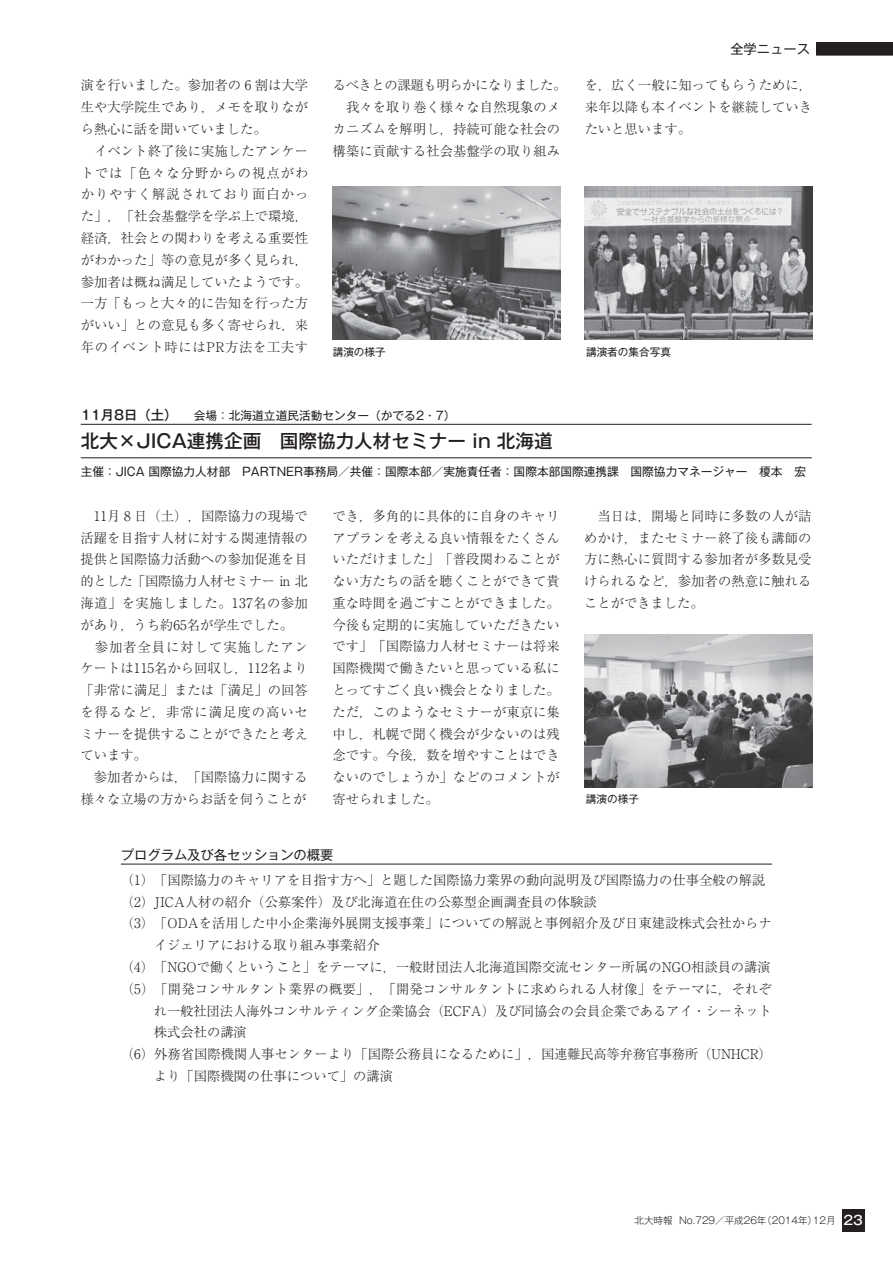
<style>
.page{position:relative;width:893px;height:1263px;background:#fff}
.page>*{position:absolute;margin:0;border:0;box-sizing:border-box;transform-origin:0 0}
.t1{font:18.6px "Gothic MB101 Pro Medium 90 msp RKSJ H";color:#231f20}
.t2{font:13.35px/21.8px "Ryumin Pro Light 90 msp RKSJ H";letter-spacing:.005em;color:#231f20}
.t3{font:13.35px "Gothic MB101 Pro Regular 90 msp RKSJ H";color:#231f20}
.t4{font:13.35px "Gothic MB101 Pro Medium 90 msp RKSJ H";color:#231f20}
.t5{font:12.75px "Gothic MB101 Pro Medium 90 msp RKSJ H";color:#fff}
.t6{font:11.7px "Gothic MB101 Pro Regular 90 msp RKSJ H";color:#231f20}
.t7{font:10.65px "Gothic MB101 Pro Regular 90 msp RKSJ H";color:#231f20}
.t8{font:9.6px "Gothic MB101 Pro Light 90 msp RKSJ H";color:#231f20}
</style>
<div class="page">
<div style="left:842px;top:1209px;width:22px;height:22px;background:#231f20"></div>
<svg style="left:816px;top:43px;width:77px;height:12px"></svg>
<img style="left:585px;top:187px;width:227px;height:153px">
<img style="left:333px;top:187px;width:227px;height:153px">
<img style="left:585px;top:634px;width:227px;height:153px">
<hr style="left:81px;top:424px;width:731px;height:1px;background:#231f20">
<hr style="left:81px;top:458px;width:731px;height:1px;background:#231f20">
<hr style="left:121px;top:864px;width:651px;height:1px;background:#231f20">
<p class="t3" style="left:730px;top:44px;width:81px">全学ニュース</p>
<p class="t2" style="left:81px;top:76px;width:229px">演を行いました。参加者の 6 割は大学生や大学院生であり，メモを取りながら熱心に話を聞いていました。<br>　イベント終了後に実施したアンケートでは「色々な分野からの視点がわかりやすく解説されており面白かった」，「社会基盤学を学ぶ上で環境，経済，社会との関わりを考える重要性がわかった」等の意見が多く見られ，参加者は概ね満足していたようです。一方「もっと大々的に告知を行った方がいい」との意見も多く寄せられ，来年のイベント時にはPR方法を工夫す</p>
<p class="t2" style="left:333px;top:76px;width:235px">るべきとの課題も明らかになりました。　我々を取り巻く様々な自然現象のメカニズムを解明し，持続可能な社会の構築に貢献する社会基盤学の取り組み</p>
<p class="t2" style="left:585px;top:76px;width:229px;text-align:justify">を，広く一般に知ってもらうために，来年以降も本イベントを継続していきたいと思います。</p>
<p class="t7" style="left:333px;top:348px;width:55px">講演の様子</p>
<p class="t7" style="left:586px;top:348px;width:87px">講演者の集合写真</p>
<p class="t4" style="left:81px;top:410px;width:98px">11月8日（土）</p>
<h1 class="t1" style="left:81px;top:434px;width:473px">北大×JICA連携企画　国際協力人材セミナー in 北海道</h1>
<p class="t6" style="left:81px;top:467px;width:727px">主催：JICA 国際協力人材部　PARTNER事務局／共催：国際本部／実施責任者：国際本部国際連携課　国際協力マネージャー　榎本　宏</p>
<p class="t2" style="left:584px;top:507px;width:229px;text-align:justify">　当日は，開場と同時に多数の人が詰めかけ，またセミナー終了後も講師の方に熱心に質問する参加者が多数見受けられるなど，参加者の熱意に触れることができました。</p>
<p class="t6" style="left:194px;top:411px;width:263px">会場：北海道立道民活動センター（かでる2・7）</p>
<p class="t2" style="left:80px;top:507px;width:229px">　11月 8 日（土），国際協力の現場で活躍を目指す人材に対する関連情報の提供と国際協力活動への参加促進を目的とした「国際協力人材セミナー in 北海道」を実施しました。137名の参加があり，うち約65名が学生でした。　参加者全員に対して実施したアンケートは115名から回収し，112名より「非常に満足」または「満足」の回答を得るなど，非常に満足度の高いセミナーを提供することができたと考えています。<br>　参加者からは，「国際協力に関する様々な立場の方からお話を伺うことが</p>
<p class="t2" style="left:332px;top:507px;width:229px;text-align:justify">でき，多角的に具体的に自身のキャリアプランを考える良い情報をたくさんいただけました」「普段関わることがない方たちの話を聴くことができて貴重な時間を過ごすことができました。今後も定期的に実施していただきたいです」「国際協力人材セミナーは将来国際機関で働きたいと思っている私にとってすごく良い機会となりました。ただ，このようなセミナーが東京に集中し，札幌で聞く機会が少ないのは残念です。今後，数を増やすことはできないのでしょうか」などのコメントが寄せられました。</p>
<p class="t7" style="left:586px;top:795px;width:55px">講演の様子</p>
<p class="t3" style="left:121px;top:850px;width:214px">プログラム及び各セッションの概要</p>
<p class="t2" style="left:121px;top:871px;width:646px">（1）「国際協力のキャリアを目指す方へ」と題した国際協力業界の動向説明及び国際協力の仕事全般の解説</p>
<p class="t2" style="left:121px;top:893px;width:477px">（2）JICA人材の紹介（公募案件）及び北海道在住の公募型企画調査員の体験談</p>
<p class="t2" style="left:121px;top:914px;width:652px">（3）「ODAを活用した中小企業海外展開支援事業」についての解説と事例紹介及び日東建設株式会社からナ</p>
<p class="t2" style="left:154px;top:936px;width:227px">イジェリアにおける取り組み事業紹介</p>
<p class="t2" style="left:121px;top:958px;width:651px">（4）「NGOで働くということ」をテーマに，一般財団法人北海道国際交流センター所属のNGO相談員の講演</p>
<p class="t2" style="left:121px;top:980px;width:652px">（5）「開発コンサルタント業界の概要」，「開発コンサルタントに求められる人材像」をテーマに，それぞ</p>
<p class="t2" style="left:154px;top:1001px;width:619px">れ一般社団法人海外コンサルティング企業協会（ECFA）及び同協会の会員企業であるアイ・シーネット</p>
<p class="t2" style="left:154px;top:1023px;width:95px">株式会社の講演</p>
<p class="t2" style="left:121px;top:1045px;width:652px">（6）外務省国際機関人事センターより「国際公務員になるために」，国連難民高等弁務官事務所（UNHCR）</p>
<p class="t2" style="left:154px;top:1067px;width:241px">より「国際機関の仕事について」の講演</p>
<p class="t8" style="left:634px;top:1217px;width:203px">北大時報 No.729／平成26年（2014年）12月</p>
<p class="t5" style="left:843px;top:1215px;width:21px">23</p>
</div>
